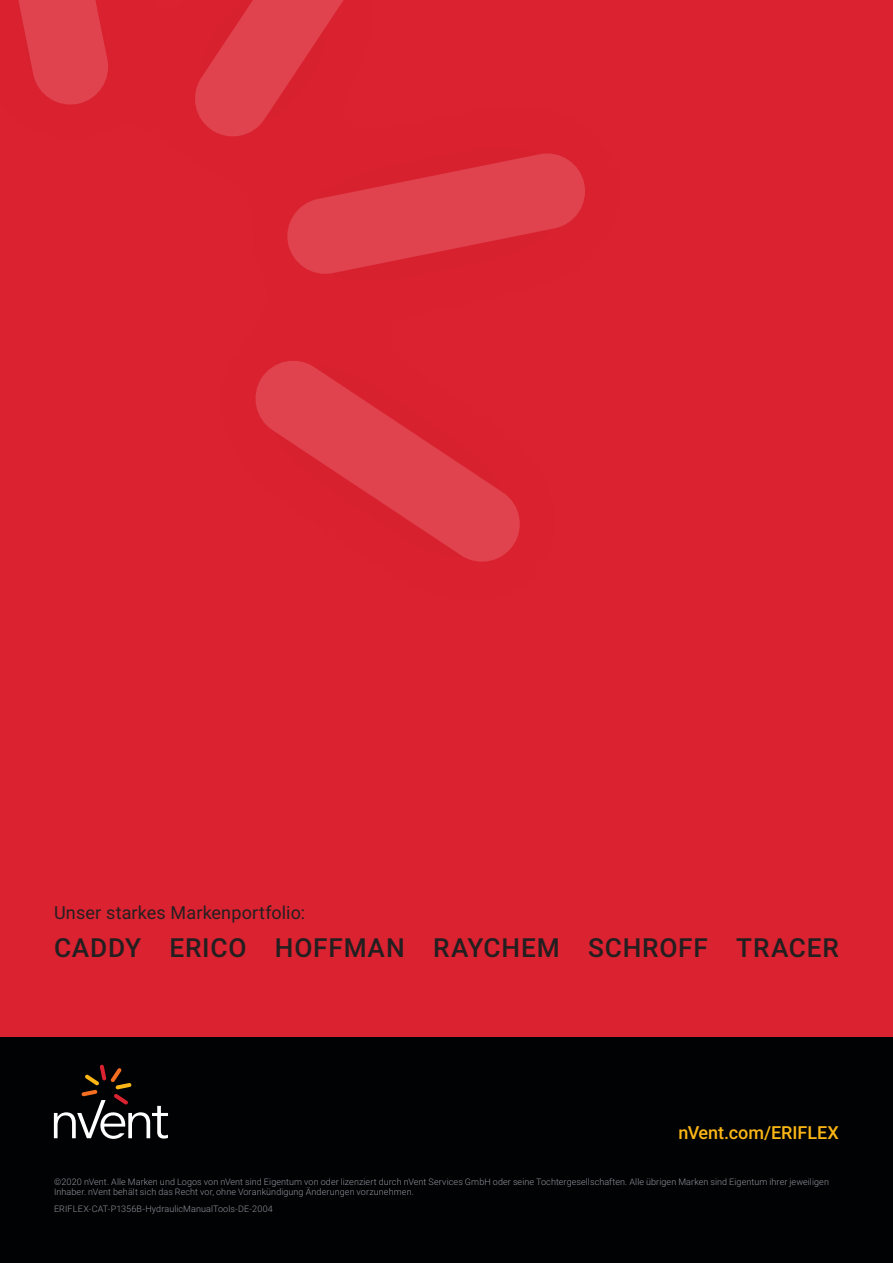
<style>
.page{position:relative;width:893px;height:1263px;background:#fff}
.page>*{position:absolute;margin:0;border:0;box-sizing:border-box;transform-origin:0 0}
.t1{font:500 26.25px "Roboto";letter-spacing:.03em;color:#231f20}
.t2{font:18px "Roboto";letter-spacing:.01em;color:#231f20}
.t3{font:500 18px "Roboto";color:#fcb615}
.Copyright_Standards{font:300 9px/10.8px "Roboto";letter-spacing:.01em;color:#8f959e}
</style>
<div class="page">
<div style="left:0;top:0;width:893px;height:1038px;background:#db2230"></div>
<svg style="left:18px;top:0;width:90px;height:105px"></svg>
<svg style="left:195px;top:0;width:148px;height:136px"></svg>
<svg style="left:287px;top:153px;width:298px;height:121px"></svg>
<svg style="left:255px;top:361px;width:265px;height:201px"></svg>
<div style="left:0;top:1038px;width:893px;height:225px;background:#010203"></div>
<svg style="left:54px;top:1065px;width:114px;height:74px"></svg>
<p class="t2" style="left:54px;top:900px;width:253px">Unser starkes Markenportfolio:</p>
<p class="t1" style="left:54px;top:929px;width:786px">CADDY ERICO HOFFMAN RAYCHEM SCHROFF TRACER</p>
<p class="t3" style="left:679px;top:1120px;width:162px">nVent.com/ERIFLEX</p>
<p class="Copyright_Standards" style="left:54px;top:1176px;width:776px">©2020 nVent. Alle Marken und Logos von nVent sind Eigentum von oder lizenziert durch nVent Services GmbH oder seine Tochtergesellschaften. Alle übrigen Marken sind Eigentum ihrer jeweiligen<br>Inhaber. nVent behält sich das Recht vor, ohne Vorankündigung Änderungen vorzunehmen.</p>
<p class="Copyright_Standards" style="left:54px;top:1203px;width:220px">ERIFLEX-CAT-P1356B-HydraulicManualTools-DE-2004</p>
</div>
